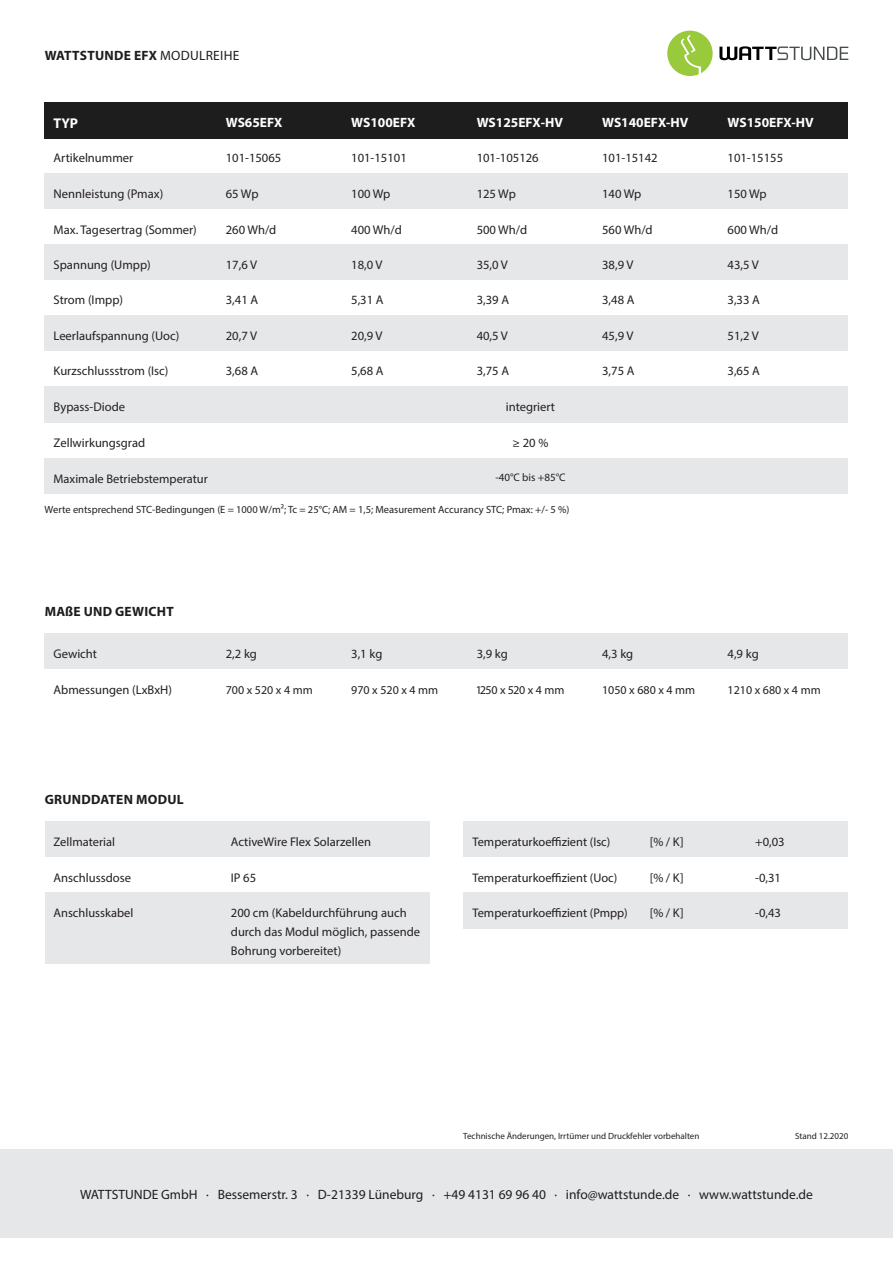
<style>
.page{position:relative;width:893px;height:1263px;background:#fff}
.page>*{position:absolute;margin:0;border:0;box-sizing:border-box;transform-origin:0 0}
.t1{font:700 14.1px "Myriad Pro";color:#fff}
.t2{font:13.5px "Myriad Pro";color:#1c1d1c}
.t3{font:700 13.5px "Myriad Pro";letter-spacing:.02em;color:#1c1d1c}
.t4{font:700 13.5px "Myriad Pro";color:#fff}
.t5{font:12.6px/18.9px "Myriad Pro";color:#231f20}
.t6{font:12.45px "Myriad Pro";color:#231f20}
.t7{font:12px "Myriad Pro";color:#231f20}
.t8{font:10.95px "Myriad Pro";color:#231f20}
.t9{font:10.5px "Myriad Pro";color:#231f20}
.t10{font:9px "Myriad Pro";color:#231f20}
.s1{font-weight:400}
</style>
<div class="page">
<div style="left:0;top:1149px;width:893px;height:88px;background:#e6e7e9"></div>
<svg style="left:719px;top:46px;width:129px;height:14px"></svg>
<svg style="left:667px;top:31px;width:46px;height:45px"></svg>
<div style="left:45px;top:634px;width:803px;height:35px;background:#e6e7e9"></div>
<div style="left:45px;top:173px;width:803px;height:36px;background:#e6e7e9"></div>
<div style="left:463px;top:821px;width:385px;height:36px;background:#e6e7e9"></div>
<div style="left:45px;top:821px;width:384px;height:36px;background:#e6e7e9"></div>
<div style="left:463px;top:892px;width:385px;height:37px;background:#e6e7e9"></div>
<div style="left:45px;top:892px;width:384px;height:71px;background:#e6e7e9"></div>
<div style="left:45px;top:315px;width:803px;height:36px;background:#e6e7e9"></div>
<div style="left:45px;top:244px;width:803px;height:36px;background:#e6e7e9"></div>
<div style="left:45px;top:387px;width:803px;height:36px;background:#e6e7e9"></div>
<div style="left:45px;top:458px;width:803px;height:36px;background:#e6e7e9"></div>
<div style="left:45px;top:102px;width:803px;height:37px;background:#1c1d1c"></div>
<p class="t3" style="left:45px;top:46px;width:196px">WATTSTUNDE EFX <span class="s1">MODULREIHE</span></p>
<p class="t1" style="left:54px;top:114px;width:26px">TYP</p>
<p class="t4" style="left:226px;top:114px;width:58px">WS65EFX</p>
<p class="t4" style="left:351px;top:114px;width:66px">WS100EFX</p>
<p class="t4" style="left:477px;top:114px;width:88px">WS125EFX-HV</p>
<p class="t4" style="left:602px;top:114px;width:88px">WS140EFX-HV</p>
<p class="t4" style="left:727px;top:114px;width:88px">WS150EFX-HV</p>
<p class="t5" style="left:54px;top:149px;width:81px">Artikelnummer</p>
<p class="t5" style="left:226px;top:149px;width:57px">101-15065</p>
<p class="t5" style="left:351px;top:149px;width:57px">101-15101</p>
<p class="t5" style="left:477px;top:149px;width:64px">101-105126</p>
<p class="t5" style="left:602px;top:149px;width:57px">101-15142</p>
<p class="t5" style="left:728px;top:149px;width:57px">101-15155</p>
<p class="t5" style="left:54px;top:184px;width:111px">Nennleistung (Pmax)</p>
<p class="t5" style="left:226px;top:184px;width:34px">65 Wp</p>
<p class="t5" style="left:351px;top:184px;width:41px">100 Wp</p>
<p class="t5" style="left:477px;top:184px;width:41px">125 Wp</p>
<p class="t5" style="left:602px;top:184px;width:41px">140 Wp</p>
<p class="t5" style="left:728px;top:184px;width:41px">150 Wp</p>
<p class="t5" style="left:54px;top:220px;width:145px">Max. Tagesertrag (Sommer)</p>
<p class="t5" style="left:226px;top:220px;width:52px">260 Wh/d</p>
<p class="t5" style="left:351px;top:220px;width:52px">400 Wh/d</p>
<p class="t5" style="left:477px;top:220px;width:52px">500 Wh/d</p>
<p class="t5" style="left:602px;top:220px;width:52px">560 Wh/d</p>
<p class="t5" style="left:728px;top:220px;width:52px">600 Wh/d</p>
<p class="t5" style="left:54px;top:255px;width:99px">Spannung (Umpp)</p>
<p class="t5" style="left:226px;top:255px;width:33px">17,6 V</p>
<p class="t5" style="left:351px;top:255px;width:33px">18,0 V</p>
<p class="t5" style="left:477px;top:255px;width:33px">35,0 V</p>
<p class="t5" style="left:602px;top:255px;width:33px">38,9 V</p>
<p class="t5" style="left:728px;top:255px;width:33px">43,5 V</p>
<p class="t5" style="left:54px;top:290px;width:71px">Strom (Impp)</p>
<p class="t5" style="left:226px;top:290px;width:34px">3,41 A</p>
<p class="t5" style="left:351px;top:290px;width:34px">5,31 A</p>
<p class="t5" style="left:477px;top:290px;width:34px">3,39 A</p>
<p class="t5" style="left:602px;top:290px;width:34px">3,48 A</p>
<p class="t5" style="left:728px;top:290px;width:34px">3,33 A</p>
<p class="t5" style="left:54px;top:326px;width:127px">Leerlaufspannung (Uoc)</p>
<p class="t5" style="left:226px;top:326px;width:33px">20,7 V</p>
<p class="t5" style="left:351px;top:326px;width:33px">20,9 V</p>
<p class="t5" style="left:477px;top:326px;width:33px">40,5 V</p>
<p class="t5" style="left:602px;top:326px;width:33px">45,9 V</p>
<p class="t5" style="left:728px;top:326px;width:33px">51,2 V</p>
<p class="t5" style="left:54px;top:362px;width:116px">Kurzschlussstrom (Isc)</p>
<p class="t5" style="left:226px;top:362px;width:34px">3,68 A</p>
<p class="t5" style="left:351px;top:362px;width:34px">5,68 A</p>
<p class="t5" style="left:477px;top:362px;width:34px">3,75 A</p>
<p class="t5" style="left:602px;top:362px;width:34px">3,75 A</p>
<p class="t5" style="left:728px;top:362px;width:34px">3,65 A</p>
<p class="t5" style="left:54px;top:397px;width:73px">Bypass-Diode</p>
<p class="t5" style="left:506px;top:397px;width:51px">integriert</p>
<p class="t5" style="left:54px;top:433px;width:93px">Zellwirkungsgrad</p>
<p class="t5" style="left:513px;top:433px;width:37px">≥ 20 %</p>
<p class="t6" style="left:54px;top:471px;width:156px">Maximale Betriebstemperatur</p>
<p class="t8" style="left:495px;top:471px;width:72px">-40°C bis +85°C</p>
<p class="t9" style="left:45px;top:503px;width:526px">Werte entsprechend STC-Bedingungen (E = 1000 W/m2; Tc = 25°C; AM = 1,5; Measurement Accurancy STC; Pmax: +/- 5 %)</p>
<p class="t3" style="left:45px;top:603px;width:131px">MAßE UND GEWICHT</p>
<p class="t5" style="left:54px;top:644px;width:45px">Gewicht</p>
<p class="t5" style="left:226px;top:644px;width:33px">2,2 kg</p>
<p class="t5" style="left:351px;top:644px;width:33px">3,1 kg</p>
<p class="t5" style="left:477px;top:644px;width:33px">3,9 kg</p>
<p class="t5" style="left:602px;top:644px;width:33px">4,3 kg</p>
<p class="t5" style="left:728px;top:644px;width:33px">4,9 kg</p>
<p class="t5" style="left:54px;top:680px;width:120px">Abmessungen (LxBxH)</p>
<p class="t7" style="left:226px;top:682px;width:88px">700 x 520 x 4 mm</p>
<p class="t7" style="left:351px;top:682px;width:88px">970 x 520 x 4 mm</p>
<p class="t7" style="left:477px;top:682px;width:89px">1250 x 520 x 4 mm</p>
<p class="t7" style="left:602px;top:682px;width:95px">1050 x 680 x 4 mm</p>
<p class="t7" style="left:728px;top:682px;width:95px">1210 x 680 x 4 mm</p>
<p class="t3" style="left:45px;top:790px;width:141px">GRUNDDATEN MODUL</p>
<p class="t6" style="left:54px;top:834px;width:63px">Zellmaterial</p>
<p class="t5" style="left:231px;top:832px;width:142px">ActiveWire Flex Solarzellen</p>
<p class="t5" style="left:54px;top:868px;width:79px">Anschlussdose</p>
<p class="t5" style="left:231px;top:868px;width:27px">IP 65</p>
<p class="t6" style="left:54px;top:905px;width:81px">Anschlusskabel</p>
<p class="t5" style="left:231px;top:904px;width:191px">200 cm (Kabeldurchführung auch durch das Modul möglich, passende<br>Bohrung vorbereitet)</p>
<p class="t6" style="left:472px;top:834px;width:139px">Temperaturkoeffizient (Isc)</p>
<p class="t5" style="left:650px;top:832px;width:35px">[% / K]</p>
<p class="t5" style="left:755px;top:832px;width:31px">+0,03</p>
<p class="t6" style="left:472px;top:870px;width:146px">Temperaturkoeffizient (Uoc)</p>
<p class="t5" style="left:650px;top:868px;width:35px">[% / K]</p>
<p class="t5" style="left:755px;top:868px;width:27px">-0,31</p>
<p class="t6" style="left:472px;top:905px;width:157px">Temperaturkoeffizient (Pmpp)</p>
<p class="t5" style="left:650px;top:904px;width:35px">[% / K]</p>
<p class="t5" style="left:755px;top:904px;width:27px">-0,43</p>
<p class="t10" style="left:463px;top:1130px;width:238px">Technische Änderungen, Irrtümer und Druckfehler vorbehalten</p>
<p class="t10" style="left:795px;top:1130px;width:55px">Stand 12.2020</p>
<p class="t2" style="left:80px;top:1186px;width:734px">WATTSTUNDE GmbH · Bessemerstr. 3 · D-21339 Lüneburg · +49 4131 69 96 40 · info@wattstunde.de · www.wattstunde.de</p>
</div>
